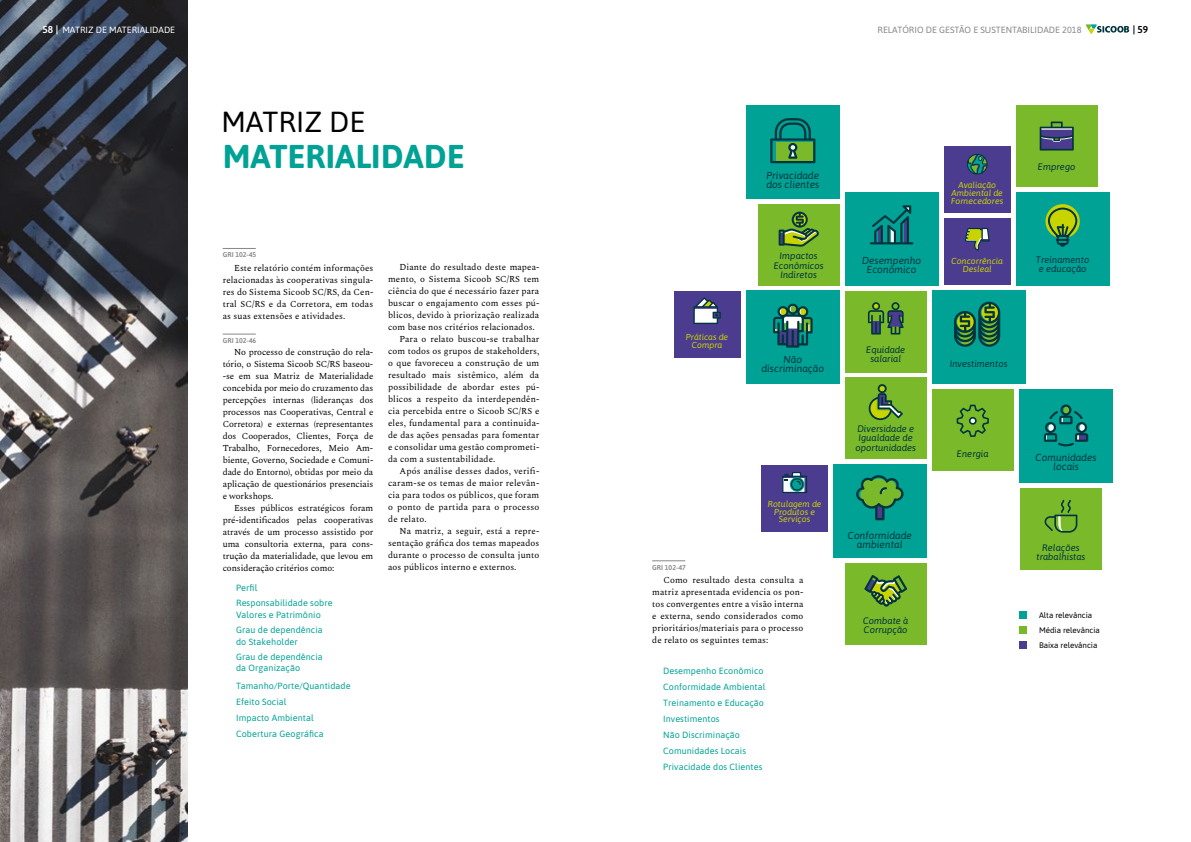
<style>
.page{position:relative;width:1191px;height:842px;background:#fff}
.page>*{position:absolute;margin:0;border:0;box-sizing:border-box;transform-origin:0 0}
.t1{font:700 33px "Asap";color:#00a295}
.t2{font:29px "Asap";color:#000}
.t3{font:italic 10.1px/9.4px "Asap";color:#00353e;text-align:center}
.t4{font:600 10px "Asap";color:#000}
.t5{font:italic 9.4px/9.4px "Asap";color:#00353e;text-align:center}
.t6{font:9px/12px "Spectral";letter-spacing:.01em;color:#000;text-align:justify}
.t7{font:9px/16px "Asap";letter-spacing:.01em;color:#00a295}
.t8{font:9px "Asap";color:#878787}
.t9{font:9px "Asap";color:#fff}
.t10{font:italic 8.7px/8px "Asap";color:#c8d300;text-align:center}
.t11{font:8px/15px "Asap";color:#000}
.t12{font:600 7px "Asap";color:#878787}
.s1{font-weight:600;font-size:10px}
</style>
<div class="page">
<img style="left:0;top:0;width:187px;height:842px">
<hr style="left:223px;top:248px;width:33px;height:1px;background:#878787">
<hr style="left:223px;top:334px;width:33px;height:1px;background:#878787">
<hr style="left:652px;top:560px;width:33px;height:1px;background:#878787">
<div style="left:845px;top:192px;width:93px;height:93px;background:#00a295"></div>
<svg style="left:870px;top:205px;width:43px;height:39px"></svg>
<div style="left:833px;top:465px;width:93px;height:93px;background:#00a295"></div>
<svg style="left:856px;top:475px;width:47px;height:45px"></svg>
<div style="left:1020px;top:488px;width:81px;height:82px;background:#7ab929"></div>
<svg style="left:1044px;top:500px;width:33px;height:33px"></svg>
<div style="left:1019px;top:390px;width:93px;height:93px;background:#00a295"></div>
<svg style="left:1043px;top:404px;width:45px;height:42px"></svg>
<div style="left:845px;top:563px;width:81px;height:82px;background:#7ab929"></div>
<svg style="left:864px;top:575px;width:43px;height:32px"></svg>
<div style="left:1016px;top:192px;width:93px;height:93px;background:#00a295"></div>
<svg style="left:1045px;top:204px;width:35px;height:43px"></svg>
<div style="left:1016px;top:105px;width:81px;height:81px;background:#7ab929"></div>
<svg style="left:1039px;top:121px;width:34px;height:30px"></svg>
<div style="left:845px;top:378px;width:81px;height:81px;background:#7ab929"></div>
<svg style="left:868px;top:384px;width:35px;height:36px"></svg>
<div style="left:932px;top:390px;width:81px;height:81px;background:#7ab929"></div>
<svg style="left:956px;top:405px;width:33px;height:32px"></svg>
<div style="left:845px;top:291px;width:81px;height:81px;background:#7ab929"></div>
<svg style="left:868px;top:302px;width:35px;height:32px"></svg>
<div style="left:932px;top:291px;width:93px;height:93px;background:#00a295"></div>
<svg style="left:954px;top:302px;width:46px;height:45px"></svg>
<div style="left:746px;top:105px;width:93px;height:93px;background:#00a295"></div>
<svg style="left:770px;top:118px;width:45px;height:45px"></svg>
<div style="left:758px;top:204px;width:81px;height:81px;background:#7ab929"></div>
<svg style="left:778px;top:212px;width:41px;height:35px"></svg>
<div style="left:746px;top:291px;width:93px;height:93px;background:#00a295"></div>
<svg style="left:773px;top:304px;width:39px;height:44px"></svg>
<div style="left:674px;top:291px;width:66px;height:66px;background:#4c3c90"></div>
<svg style="left:693px;top:297px;width:28px;height:27px"></svg>
<div style="left:761px;top:465px;width:67px;height:66px;background:#4c3c90"></div>
<svg style="left:782px;top:472px;width:25px;height:21px"></svg>
<div style="left:944px;top:147px;width:66px;height:66px;background:#4c3c90"></div>
<svg style="left:966px;top:154px;width:21px;height:21px"></svg>
<div style="left:944px;top:219px;width:66px;height:66px;background:#4c3c90"></div>
<svg style="left:964px;top:228px;width:25px;height:22px"></svg>
<div style="left:1019px;top:626px;width:7px;height:8px;background:#79b82a"></div>
<div style="left:1019px;top:641px;width:7px;height:7px;background:#4b3d90"></div>
<div style="left:1019px;top:612px;width:7px;height:7px;background:#00a295"></div>
<svg style="left:1085px;top:24px;width:44px;height:10px"></svg>
<p class="t9" style="left:43px;top:24px;width:134px"><span class="s1">58 |</span> MATRIZ DE MATERIALIDADE</p>
<p class="t8" style="left:877px;top:23px;width:205px">RELATÓRIO DE GESTÃO E SUSTENTABILIDADE 2018</p>
<p class="t4" style="left:1132px;top:22px;width:17px">| 59</p>
<h2 class="t2" style="left:221px;top:102px;width:145px">MATRIZ DE</h2>
<h1 class="t1" style="left:223px;top:133px;width:243px">MATERIALIDADE</h1>
<p class="t12" style="left:223px;top:250px;width:35px">GRI 102-45</p>
<p class="t6" style="left:223px;top:261px;width:152px;text-indent:11px">Este relatório contém informações relacionadas às cooperativas singula&shy;res do Sistema Sicoob SC/RS, da Cen&shy;tral SC/RS e da Corretora, em todas as suas extensões e atividades.</p>
<p class="t6" style="left:223px;top:345px;width:152px;text-indent:11px">No processo de construção do rela&shy;tório, o Sistema Sicoob SC/RS baseou--se em sua Matriz de Materialidade concebida por meio do cruzamento das percepções internas (lideranças dos processos nas Cooperativas, Central e Corretora) e externas (representantes dos Cooperados, Clientes, Força de Trabalho, Fornecedores, Meio Am&shy;biente, Governo, Sociedade e Comuni&shy;dade do Entorno), obtidas por meio da aplicação de questionários presenciais e workshops.</p>
<p class="t6" style="left:223px;top:501px;width:152px;text-indent:11px">Esses públicos estratégicos foram pré-identificados pelas cooperativas através de um processo assistido por uma consultoria externa, para cons&shy;trução da materialidade, que levou em consideração critérios como:</p>
<p class="t12" style="left:223px;top:336px;width:35px">GRI 102-46</p>
<p class="t7" style="left:236px;top:580px;width:98px;line-height:15.2px">Perfil<br>Responsabilidade sobre</p>
<p class="t7" style="left:236px;top:607px;width:88px;line-height:15px">Valores e Patrimônio<br>Grau de dependência</p>
<p class="t7" style="left:236px;top:634px;width:88px;line-height:15px">do Stakeholder<br>Grau de dependência</p>
<p class="t7" style="left:236px;top:659px;width:116px;line-height:17.8px">da Organização<br>Tamanho/Porte/Quantidade</p>
<p class="t7" style="left:236px;top:693px;width:89px">Efeito Social<br>Impacto Ambiental<br>Cobertura Geográfica</p>
<p class="t6" style="left:399px;top:261px;width:141px">Diante do resultado deste mapea-</p>
<p class="t6" style="left:388px;top:273px;width:153px">mento, o Sistema Sicoob SC/RS tem</p>
<p class="t6" style="left:388px;top:285px;width:153px">ciência do que é necessário fazer para</p>
<p class="t6" style="left:388px;top:297px;width:153px">buscar o engajamento com esses pú-</p>
<p class="t6" style="left:388px;top:309px;width:153px">blicos, devido à priorização realizada</p>
<p class="t6" style="left:388px;top:321px;width:148px">com base nos critérios relacionados.</p>
<p class="t6" style="left:399px;top:333px;width:141px">Para o relato buscou-se trabalhar</p>
<p class="t6" style="left:388px;top:345px;width:153px">com todos os grupos de stakeholders,</p>
<p class="t6" style="left:388px;top:357px;width:153px">o que favoreceu a construção de um</p>
<p class="t6" style="left:388px;top:369px;width:153px">resultado mais sistêmico, além da</p>
<p class="t6" style="left:388px;top:381px;width:153px">possibilidade de abordar estes pú-</p>
<p class="t6" style="left:388px;top:393px;width:153px">blicos a respeito da interdependên-</p>
<p class="t6" style="left:388px;top:405px;width:153px">cia percebida entre o Sicoob SC/RS e</p>
<p class="t6" style="left:388px;top:417px;width:153px">eles, fundamental para a continuida-</p>
<p class="t6" style="left:388px;top:429px;width:153px">de das ações pensadas para fomentar</p>
<p class="t6" style="left:388px;top:441px;width:153px">e consolidar uma gestão comprometi-</p>
<p class="t6" style="left:388px;top:453px;width:109px">da com a sustentabilidade.</p>
<p class="t6" style="left:399px;top:465px;width:141px">Após análise desses dados, verifi-</p>
<p class="t6" style="left:388px;top:477px;width:153px">caram-se os temas de maior relevân-</p>
<p class="t6" style="left:388px;top:489px;width:153px">cia para todos os públicos, que foram</p>
<p class="t6" style="left:388px;top:501px;width:153px">o ponto de partida para o processo</p>
<p class="t6" style="left:388px;top:513px;width:40px">de relato.</p>
<p class="t6" style="left:399px;top:525px;width:141px">Na matriz, a seguir, está a repre-</p>
<p class="t6" style="left:388px;top:537px;width:153px">sentação gráfica dos temas mapeados</p>
<p class="t6" style="left:388px;top:549px;width:153px">durante o processo de consulta junto</p>
<p class="t6" style="left:388px;top:561px;width:130px">aos públicos interno e externos.</p>
<p class="t3" style="left:766px;top:170px;width:54px;text-align:left">Privacidade dos clientes</p>
<p class="t10" style="left:686px;top:332px;width:44px">Práticas de<br>Compra</p>
<p class="t5" style="left:773px;top:251px;width:51px">Impactos<br>Econômicos<br>Indiretos</p>
<p class="t3" style="left:761px;top:354px;width:64px">Não discriminação</p>
<p class="t12" style="left:652px;top:562px;width:35px">GRI 102-47</p>
<p class="t10" style="left:767px;top:499px;width:55px">Rotulagem de<br>Produtos e<br>Serviços</p>
<p class="t6" style="left:652px;top:573px;width:153px;text-indent:11px">Como resultado desta consulta a matriz apresentada evidencia os pon&shy;tos convergentes entre a visão interna e externa, sendo considerados como prioritários/materiais para o processo de relato os seguintes temas:</p>
<p class="t7" style="left:663px;top:662px;width:104px">Desempenho Econômico<br>Conformidade Ambiental<br>Treinamento e Educação<br>Investimentos<br>Não Discriminação<br>Comunidades Locais<br>Privacidade dos Clientes</p>
<p class="t3" style="left:862px;top:255px;width:61px">Desempenho<br>Econômico</p>
<p class="t5" style="left:866px;top:344px;width:41px">Equidade salarial</p>
<p class="t5" style="left:855px;top:423px;width:62px">Diversidade e<br>Igualdade de oportunidades</p>
<p class="t3" style="left:847px;top:530px;width:66px">Conformidade ambiental</p>
<p class="t5" style="left:863px;top:615px;width:47px;text-align:left">Combate à<br>Corrupção</p>
<p class="t10" style="left:951px;top:180px;width:54px">Avaliação<br>Ambiental de<br>Fornecedores</p>
<p class="t10" style="left:951px;top:257px;width:53px">Concorrência<br>Desleal</p>
<p class="t5" style="left:1038px;top:162px;width:39px">Emprego</p>
<p class="t5" style="left:1036px;top:255px;width:55px">Treinamento e educação</p>
<p class="t5" style="left:949px;top:359px;width:59px">Investimentos</p>
<p class="t5" style="left:957px;top:449px;width:33px">Energia</p>
<p class="t3" style="left:1035px;top:452px;width:63px">Comunidades locais</p>
<p class="t5" style="left:1036px;top:542px;width:51px">Relações trabalhistas</p>
<p class="t11" style="left:1039px;top:607px;width:62px">Alta relevância<br>Média relevância<br>Baixa relevância</p>
</div>
